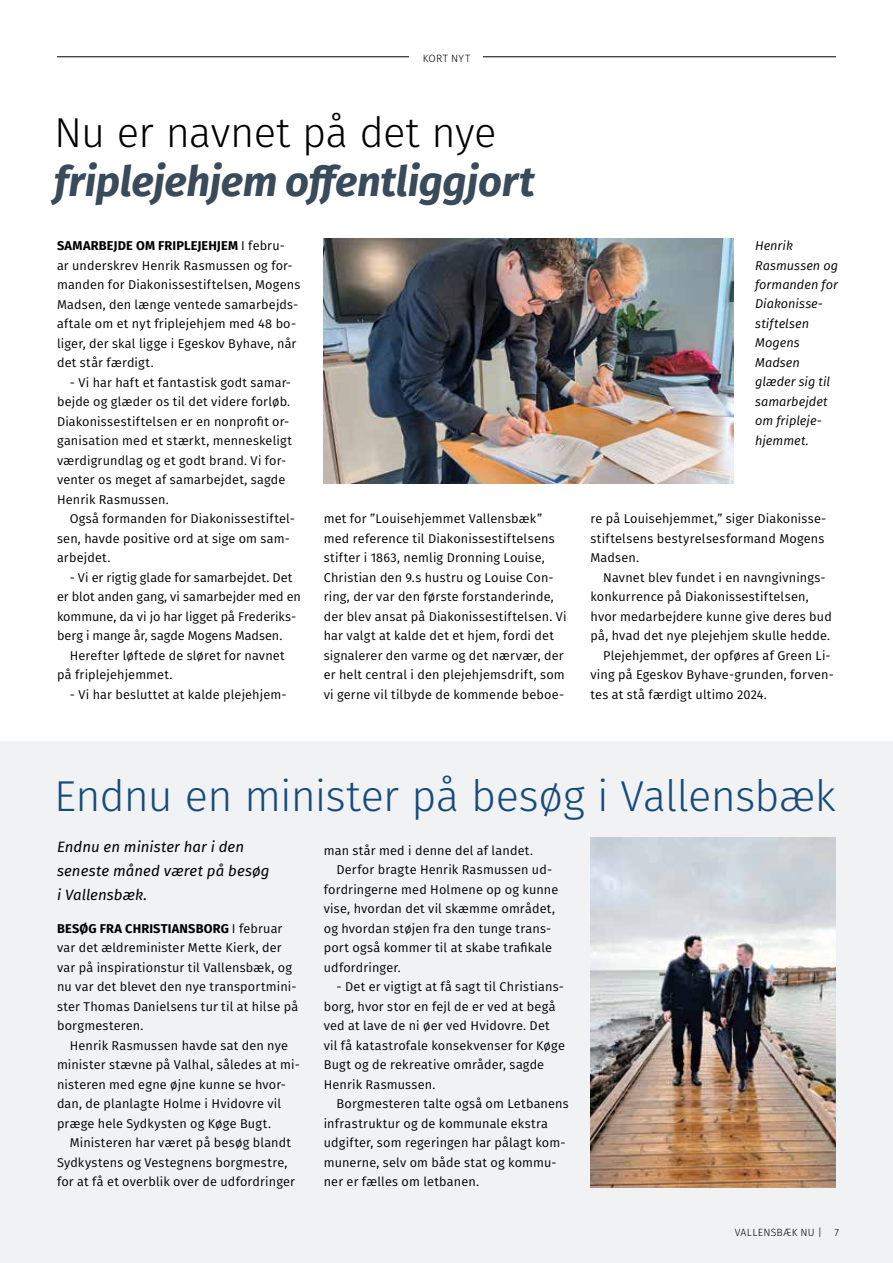
<style>
.page{position:relative;width:893px;height:1263px;background:#fff}
.page>*{position:absolute;margin:0;border:0;box-sizing:border-box;transform-origin:0 0}
.t1{font:300 43.2px "Fira Sans";letter-spacing:-.015em;color:#184a79}
.t2{font:italic 700 41.7px "Fira Sans";letter-spacing:-.005em;color:#394a5b}
.t3{font:300 41.7px "Fira Sans";letter-spacing:-.015em;color:#000}
.t4{font:italic 15px/24px "Fira Sans";letter-spacing:.005em;color:#000}
.t5{font:12.75px/19.5px "Fira Sans";letter-spacing:.01em;color:#000}
.t6{font:italic 12.75px/19.5px "Fira Sans";letter-spacing:.005em;color:#000}
.t7{font:300 10.65px "Fira Sans";letter-spacing:.04em;color:#000}
.t8{font:300 10.5px "Fira Sans";letter-spacing:.025em;color:#000}
.s1{font-weight:700}
</style>
<div class="page">
<div style="left:0;top:741px;width:893px;height:522px;background:#f0f2f4"></div>
<hr style="left:57px;top:56px;width:779px;height:1px;background:#000">
<div style="left:410px;top:39px;width:73px;height:35px;background:#fff"></div>
<img style="left:590px;top:838px;width:246px;height:349px">
<img style="left:324px;top:238px;width:410px;height:245px">
<p class="t7" style="left:423px;top:50px;width:49px">KORT NYT</p>
<h2 class="t3" style="left:54px;top:102px;width:444px">Nu er navnet på det nye</h2>
<h2 class="t2" style="left:54px;top:146px;width:482px">friplejehjem offentliggjort</h2>
<p class="t5" style="left:57px;top:236px;width:245px"><span class="s1">SAMARBEJDE OM FRIPLEJEHJEM</span> I febru-<br>ar underskrev Henrik Rasmussen og for&shy;manden for Diakonissestiftelsen, Mogens Madsen, den længe ventede samarbejds&shy;aftale om et nyt friplejehjem med 48 bo&shy;liger, der skal ligge i Egeskov Byhave, når det står færdigt.</p>
<p class="t5" style="left:57px;top:372px;width:237px;text-indent:13px">- Vi har haft et fantastisk godt samar&shy;bejde og glæder os til det videre forløb.<br>Diakonissestiftelsen er en nonprofit or&shy;ganisation med et stærkt, menneskeligt værdigrundlag og et godt brand. Vi for&shy;venter os meget af samarbejdet, sagde Henrik Rasmussen.</p>
<p class="t5" style="left:57px;top:509px;width:239px;text-indent:13px">Også formanden for Diakonissestiftel&shy;sen, havde positive ord at sige om sam&shy;arbejdet.</p>
<p class="t5" style="left:57px;top:567px;width:245px;text-indent:13px">- Vi er rigtig glade for samarbejdet. Det er blot anden gang, vi samarbejder med en kommune, da vi jo har ligget på Frederiks&shy;berg i mange år, sagde Mogens Madsen.</p>
<p class="t5" style="left:57px;top:645px;width:229px;text-indent:13px">Herefter løftede de sløret for navnet på friplejehjemmet.</p>
<p class="t5" style="left:70px;top:684px;width:218px">- Vi har besluttet at kalde plejehjem-</p>
<p class="t6" style="left:755px;top:236px;width:85px">Henrik<br>Rasmussen og formanden for<br>Diakonisse&shy;stiftelsen<br>Mogens<br>Madsen glæder sig til samarbejdet om fripleje&shy;hjemmet.</p>
<p class="t5" style="left:324px;top:509px;width:244px">met for ”Louisehjemmet Vallensbæk” med reference til Diakonissestiftelsens stifter i 1863, nemlig Dronning Louise, Christian den 9.s hustru og Louise Con&shy;ring, der var den første forstanderinde, der blev ansat på Diakonissestiftelsen. Vi har valgt at kalde det et hjem, fordi det signalerer den varme og det nærvær, der er helt central i den plejehjemsdrift, som vi gerne vil tilbyde de kommende beboe-</p>
<p class="t5" style="left:590px;top:509px;width:237px">re på Louisehjemmet,” siger Diakonisse&shy;stiftelsens bestyrelsesformand Mogens<br>Madsen.</p>
<p class="t5" style="left:603px;top:567px;width:224px">Navnet blev fundet i en navngivnings-</p>
<p class="t5" style="left:590px;top:587px;width:220px">konkurrence på Diakonissestiftelsen,</p>
<p class="t5" style="left:590px;top:606px;width:243px">hvor medarbejdere kunne give deres bud</p>
<p class="t5" style="left:590px;top:626px;width:241px">på, hvad det nye plejehjem skulle hedde.</p>
<p class="t5" style="left:603px;top:645px;width:229px">Plejehjemmet, der opføres af Green Li-</p>
<p class="t5" style="left:590px;top:665px;width:245px">ving på Egeskov Byhave-grunden, forven-</p>
<p class="t5" style="left:590px;top:684px;width:178px">tes at stå færdigt ultimo 2024.</p>
<h1 class="t1" style="left:54px;top:765px;width:783px">Endnu en minister på besøg i Vallensbæk</h1>
<p class="t4" style="left:57px;top:834px;width:214px">Endnu en minister har i den seneste måned været på besøg i Vallensbæk.</p>
<p class="t5" style="left:324px;top:840px;width:211px">man står med i denne del af landet.</p>
<p class="t5" style="left:336px;top:860px;width:217px">Derfor bragte Henrik Rasmussen ud-</p>
<p class="t5" style="left:324px;top:879px;width:236px">fordringerne med Holmene op og kunne</p>
<p class="t5" style="left:324px;top:899px;width:233px">vise, hvordan det vil skæmme området,</p>
<p class="t5" style="left:324px;top:918px;width:229px">og hvordan støjen fra den tunge trans-</p>
<p class="t5" style="left:324px;top:938px;width:230px">port også kommer til at skabe trafikale</p>
<p class="t5" style="left:324px;top:957px;width:79px">udfordringer.</p>
<p class="t5" style="left:324px;top:977px;width:243px;text-indent:13px">- Det er vigtigt at få sagt til Christians&shy;borg, hvor stor en fejl de er ved at begå ved at lave de ni øer ved Hvidovre. Det vil få katastrofale konsekvenser for Køge Bugt og de rekreative områder, sagde Henrik Rasmussen.</p>
<p class="t5" style="left:324px;top:1094px;width:246px;text-indent:13px">Borgmesteren talte også om Letbanens infrastruktur og de kommunale ekstra udgifter, som regeringen har pålagt kom&shy;munerne, selv om både stat og kommu&shy;ner er fælles om letbanen.</p>
<p class="t5" style="left:57px;top:918px;width:243px"><span class="s1">BESØG FRA CHRISTIANSBORG</span> I februar var det ældreminister Mette Kierk, der var på inspirationstur til Vallensbæk, og nu var det blevet den nye transportmini&shy;ster Thomas Danielsens tur til at hilse på borgmesteren.</p>
<p class="t5" style="left:57px;top:1035px;width:244px;text-indent:13px">Henrik Rasmussen havde sat den nye minister stævne på Valhal, således at mi&shy;nisteren med egne øjne kunne se hvor&shy;dan, de planlagte Holme i Hvidovre vil præge hele Sydkysten og Køge Bugt.</p>
<p class="t5" style="left:57px;top:1133px;width:239px;text-indent:13px">Ministeren har været på besøg blandt<br>Sydkystens og Vestegnens borgmestre, for at få et overblik over de udfordringer</p>
<p class="t8" style="left:735px;top:1225px;width:106px">VALLENSBÆK NU | 7</p>
</div>
